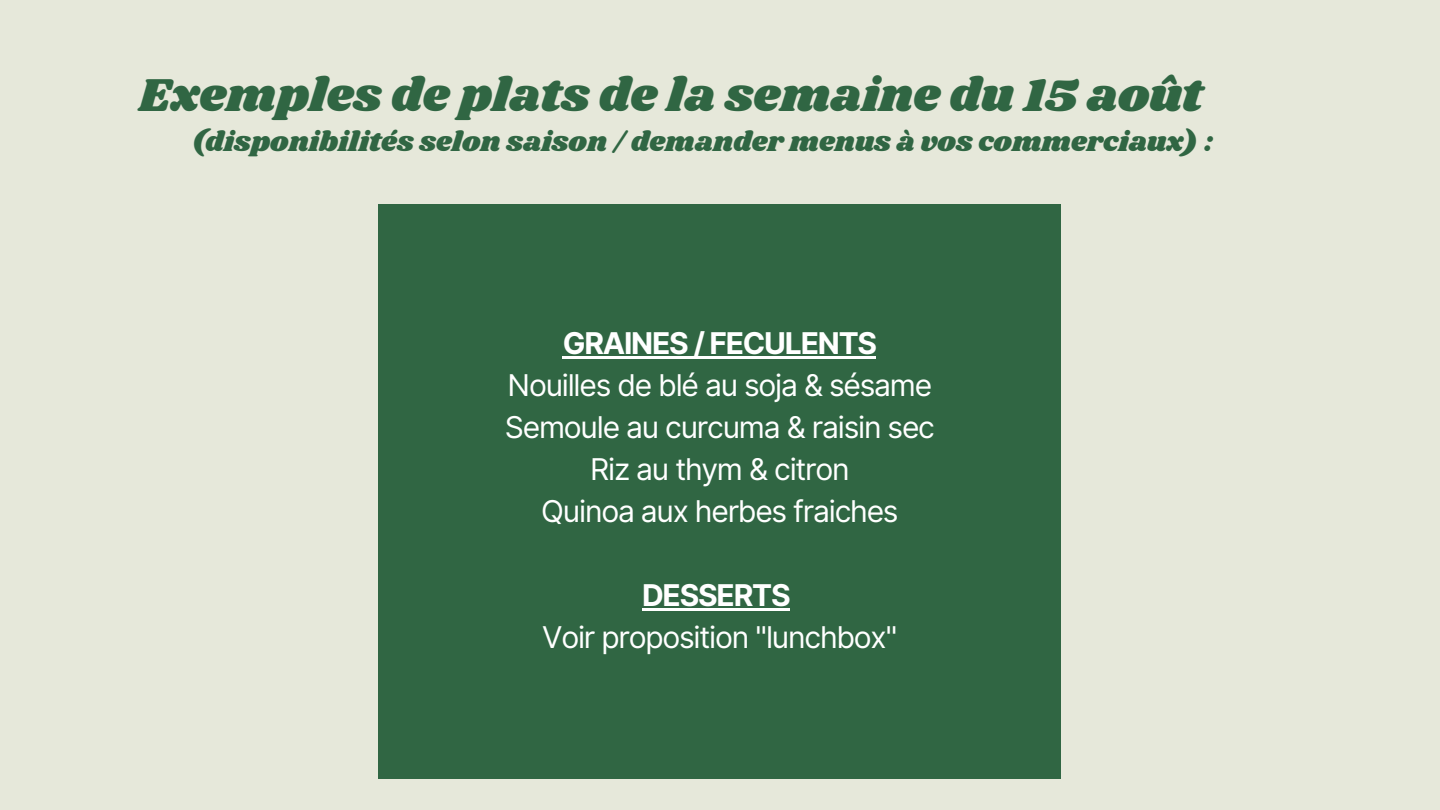
<style>
.page{position:relative;width:1440px;height:810px;background:#e6e8da}
.page>*{position:absolute;margin:0;border:0;box-sizing:border-box;transform-origin:0 0}
.t1{font:47.8px "Shrikhand";color:#306643}
.t2{font:30px/42px "Inter";letter-spacing:-.04em;color:#fff;text-align:center}
.t3{font:700 30px "Inter";letter-spacing:-.04em;color:#fff}
.t4{font:28.2px "Shrikhand";color:#306643}
</style>
<div class="page">
<div style="left:378px;top:204px;width:683px;height:575px;background:#306643"></div>
<hr style="left:563px;top:356px;width:313px;height:3px;background:#fff">
<hr style="left:642px;top:608px;width:147px;height:3px;background:#fff">
<h1 class="t1" style="left:139px;top:62px;width:1066px">Exemples de plats de la semaine du 15 août</h1>
<p class="t4" style="left:192px;top:122px;width:1023px">(disponibilités selon saison / demander menus à vos commerciaux) :</p>
<p class="t3" style="left:563px;top:325px;width:316px">GRAINES / FECULENTS</p>
<p class="t2" style="left:505px;top:364px;width:432px">Nouilles de blé au soja &amp; sésame<br>Semoule au curcuma &amp; raisin sec<br>Riz au thym &amp; citron<br>Quinoa aux herbes fraiches</p>
<p class="t3" style="left:642px;top:577px;width:150px">DESSERTS</p>
<p class="t2" style="left:542px;top:616px;width:357px">Voir proposition "lunchbox"</p>
</div>
